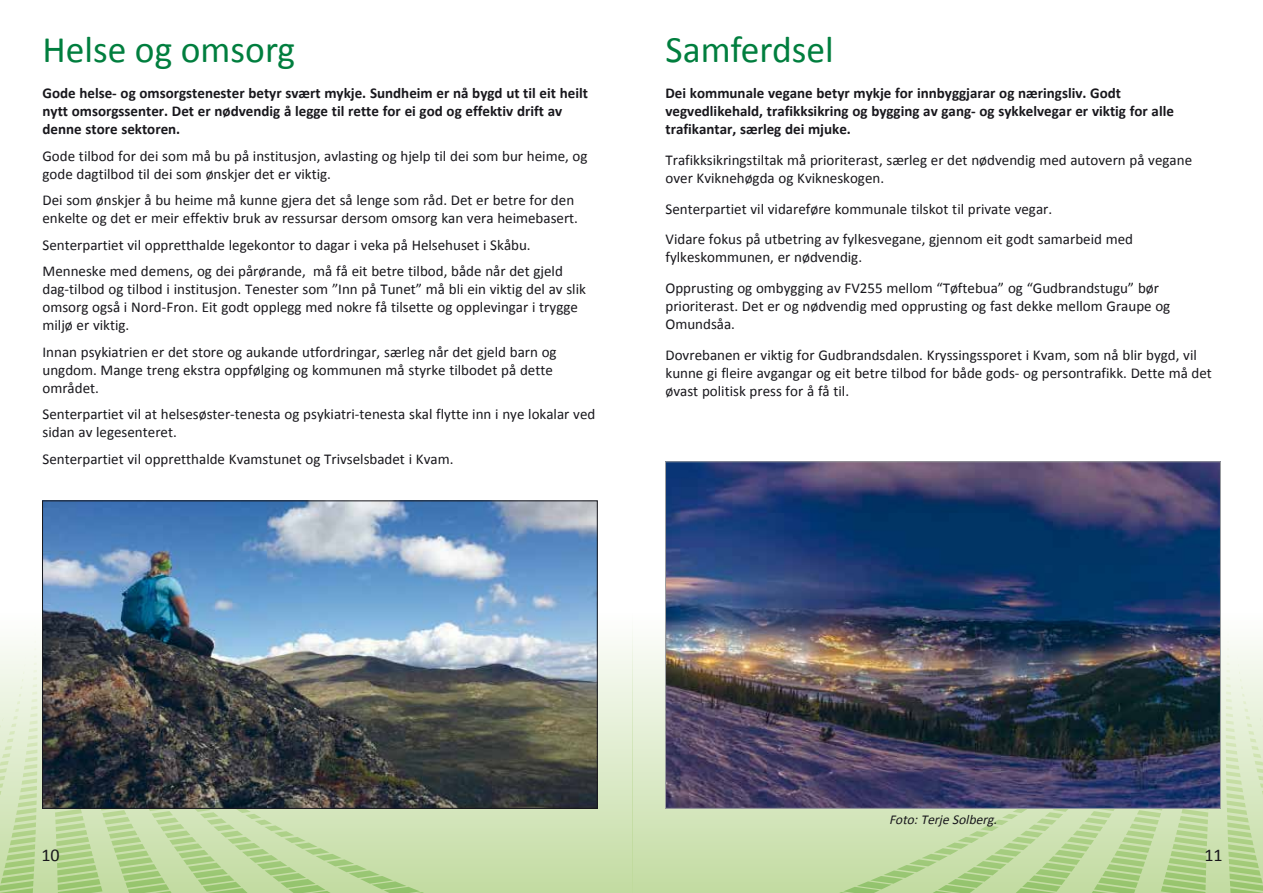
<style>
.page{position:relative;width:1263px;height:893px;background:#fff}
.page>*{position:absolute;margin:0;border:0;box-sizing:border-box;transform-origin:0 0}
.t1{font:37.5px "Calibri";color:#007e3e}
.t2{font:18px "Calibri";color:#18171c}
.t3{font:15px/18px "Calibri";color:#18171c}
.t4{font:700 15px/18px "Calibri";color:#18171c}
.t5{font:italic 13.5px "Calibri";color:#18171c}
</style>
<div class="page">
<svg style="left:0;top:644px;width:632px;height:249px;background:#cae0ae"></svg>
<svg style="left:26px;top:634px;width:16px;height:26px"></svg>
<svg style="left:632px;top:629px;width:631px;height:264px;background:#c8ddae"></svg>
<svg style="left:1221px;top:629px;width:17px;height:36px"></svg>
<img style="left:667px;top:463px;width:552px;height:344px">
<img style="left:44px;top:502px;width:552px;height:305px">
<div style="left:42px;top:500px;width:556px;height:309px;border:1px solid #18171c"></div>
<h1 class="t1" style="left:43px;top:26px;width:254px">Helse og omsorg</h1>
<p class="t4" style="left:43px;top:84px;width:547px">Gode helse- og omsorgstenester betyr svært mykje. Sundheim er nå bygd ut til eit heilt nytt omsorgssenter. Det er nødvendig å legge til rette for ei god og effektiv drift av denne store sektoren.</p>
<p class="t3" style="left:43px;top:147px;width:546px">Gode tilbod for dei som må bu på institusjon, avlasting og hjelp til dei som bur heime, og gode dagtilbod til dei som ønskjer det er viktig.</p>
<p class="t3" style="left:43px;top:191px;width:537px">Dei som ønskjer å bu heime må kunne gjera det så lenge som råd. Det er betre for den enkelte og det er meir effektiv bruk av ressursar dersom omsorg kan vera heimebasert.</p>
<p class="t3" style="left:43px;top:231px;width:522px;line-height:26.5px">Senterpartiet vil oppretthalde legekontor to dagar i veka på Helsehuset i Skåbu.<br>Menneske med demens, og dei pårørande, må få eit betre tilbod, både når det gjeld</p>
<p class="t3" style="left:43px;top:280px;width:545px">dag-tilbod og tilbod i institusjon. Tenester som ”Inn på Tunet” må bli ein viktig del av slik omsorg også i Nord-Fron. Eit godt opplegg med nokre få tilsette og opplevingar i trygge miljø er viktig.</p>
<p class="t3" style="left:43px;top:343px;width:516px">Innan psykiatrien er det store og aukande utfordringar, særleg når det gjeld barn og ungdom. Mange treng ekstra oppfølging og kommunen må styrke tilbodet på dette området.</p>
<p class="t3" style="left:43px;top:405px;width:554px">Senterpartiet vil at helsesøster-tenesta og psykiatri-tenesta skal flytte inn i nye lokalar ved sidan av legesenteret.</p>
<p class="t3" style="left:43px;top:450px;width:412px">Senterpartiet vil oppretthalde Kvamstunet og Trivselsbadet i Kvam.</p>
<h1 class="t1" style="left:665px;top:26px;width:170px">Samferdsel</h1>
<p class="t4" style="left:665px;top:84px;width:510px">Dei kommunale vegane betyr mykje for innbyggjarar og næringsliv. Godt vegvedlikehald, trafikksikring og bygging av gang- og sykkelvegar er viktig for alle trafikantar, særleg dei mjuke.</p>
<p class="t3" style="left:665px;top:151px;width:528px">Trafikksikringstiltak må prioriterast, særleg er det nødvendig med autovern på vegane over Kviknehøgda og Kvikneskogen.</p>
<p class="t3" style="left:665px;top:193px;width:469px;line-height:30.8px">Senterpartiet vil vidareføre kommunale tilskot til private vegar.<br>Vidare fokus på utbetring av fylkesvegane, gjennom eit godt samarbeid med</p>
<p class="t3" style="left:665px;top:242px;width:495px;line-height:30.8px">fylkeskommunen, er nødvendig.<br>Opprusting og ombygging av FV255 mellom “Tøftebua” og “Gudbrandstugu” bør</p>
<p class="t3" style="left:665px;top:297px;width:506px">prioriterast. Det er og nødvendig med opprusting og fast dekke mellom Graupe og<br>Omundsåa.</p>
<p class="t3" style="left:665px;top:346px;width:548px">Dovrebanen er viktig for Gudbrandsdalen. Kryssingssporet i Kvam, som nå blir bygd, vil kunne gi fleire avgangar og eit betre tilbod for både gods- og persontrafikk. Dette må det øvast politisk press for å få til.</p>
<p class="t5" style="left:889px;top:811px;width:113px">Foto:TerjeSolberg.</p>
<p class="t2" style="left:41px;top:843px;width:20px">10</p>
<p class="t2" style="left:1204px;top:843px;width:20px">11</p>
</div>
